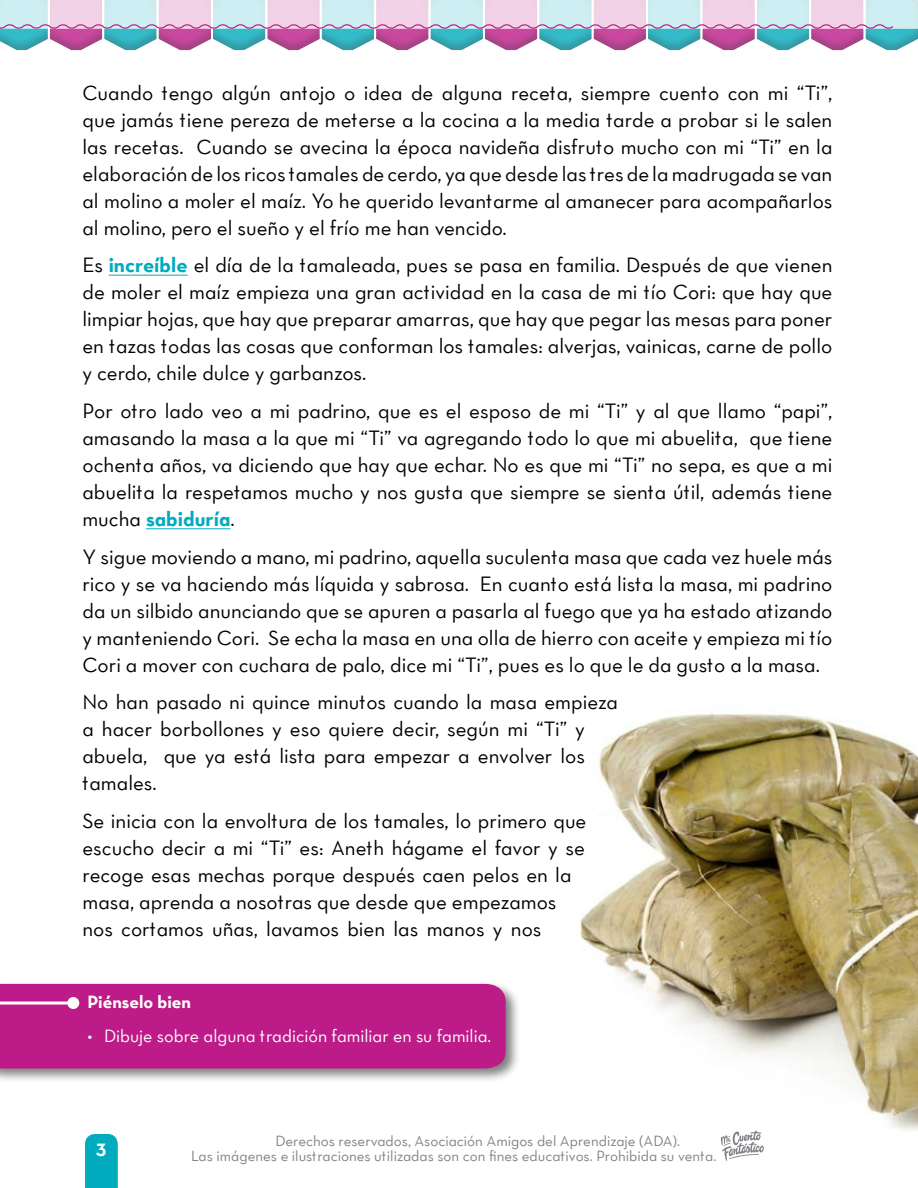
<style>
.page{position:relative;width:918px;height:1188px;background:#fff}
.page>*{position:absolute;margin:0;border:0;box-sizing:border-box;transform-origin:0 0}
.t1{font:500 21px/27px "LPT Neutra";color:#000;text-align:justify}
.t2{font:18px "LPT Neutra";color:#fff}
.t3{font:700 18px "LPT Neutra";color:#fff}
.t4{font:500 15px/15px "LPT Neutra";color:#808285}
.s1{font-weight:700;color:#00abbd}
</style>
<div class="page">
<svg style="left:0;top:0;width:918px;height:51px"></svg>
<img style="left:579px;top:713px;width:339px;height:418px">
<hr style="left:109px;top:275px;width:79px;height:1px;background:#00abbd">
<hr style="left:146px;top:529px;width:84px;height:1px;background:#00abbd">
<div style="left:0;top:981px;width:521px;height:103px;background:#000;opacity:.5"></div>
<div style="left:0;top:984px;width:506px;height:85px;background:#bd1b88"></div>
<hr style="left:0;top:1002px;width:73px;height:3px;background:#fff">
<div style="left:67px;top:997px;width:12px;height:12px;background:#fff;border-radius:50%"></div>
<svg style="left:85px;top:1134px;width:33px;height:54px"></svg>
<svg style="left:579px;top:1118px;width:186px;height:43px"></svg>
<p class="t1" style="left:82px;top:79px;width:752px">Cuando tengo algún antojo o idea de alguna receta, siempre cuento con mi “Ti”, que jamás tiene pereza de meterse a la cocina a la media tarde a probar si le salen las recetas. Cuando se avecina la época navideña disfruto mucho con mi “Ti” en la elaboración de los ricos tamales de cerdo, ya que desde las tres de la madrugada se van al molino a moler el maíz. Yo he querido levantarme al amanecer para acompañarlos al molino, pero el sueño y el frío me han vencido.</p>
<p class="t1" style="left:82px;top:251px;width:752px">Es <span class="s1">increíble</span> el día de la tamaleada, pues se pasa en familia. Después de que vienen de moler el maíz empieza una gran actividad en la casa de mi tío Cori: que hay que limpiar hojas, que hay que preparar amarras, que hay que pegar las mesas para poner en tazas todas las cosas que conforman los tamales: alverjas, vainicas, carne de pollo y cerdo, chile dulce y garbanzos.</p>
<p class="t1" style="left:82px;top:397px;width:752px">Por otro lado veo a mi padrino, que es el esposo de mi “Ti” y al que llamo “papi”, amasando la masa a la que mi “Ti” va agregando todo lo que mi abuelita, que tiene ochenta años, va diciendo que hay que echar. No es que mi “Ti” no sepa, es que a mi abuelita la respetamos mucho y nos gusta que siempre se sienta útil, además tiene mucha <span class="s1">sabiduría</span>.</p>
<p class="t1" style="left:82px;top:543px;width:752px">Y sigue moviendo a mano, mi padrino, aquella suculenta masa que cada vez huele más rico y se va haciendo más líquida y sabrosa. En cuanto está lista la masa, mi padrino da un silbido anunciando que se apuren a pasarla al fuego que ya ha estado atizando y manteniendo Cori. Se echa la masa en una olla de hierro con aceite y empieza mi tío Cori a mover con cuchara de palo, dice mi “Ti”, pues es lo que le da gusto a la masa.</p>
<p class="t1" style="left:82px;top:688px;width:537px;text-align:left">No han pasado ni quince minutos cuando la masa empieza a hacer borbollones y eso quiere decir, según mi “Ti” y abuela, que ya está lista para empezar a envolver los tamales.</p>
<p class="t1" style="left:82px;top:807px;width:506px;text-align:left">Se inicia con la envoltura de los tamales, lo primero que escucho decir a mi “Ti” es: Aneth hágame el favor y se recoge esas mechas porque después caen pelos en la masa, aprenda a nosotras que desde que empezamos nos cortamos uñas, lavamos bien las manos y nos</p>
<p class="t3" style="left:88px;top:991px;width:105px">Piénselo bien</p>
<p class="t2" style="left:88px;top:1025px;width:405px">• Dibuje sobre alguna tradición familiar en su familia.</p>
<p class="t3" style="left:96px;top:1138px;width:12px">3</p>
<p class="t4" style="left:191px;top:1133px;width:527px;text-indent:84px">Derechos reservados, Asociación Amigos del Aprendizaje (ADA).<br>Las imágenes e ilustraciones utilizadas son con fines educativos. Prohibida su venta.</p>
</div>
